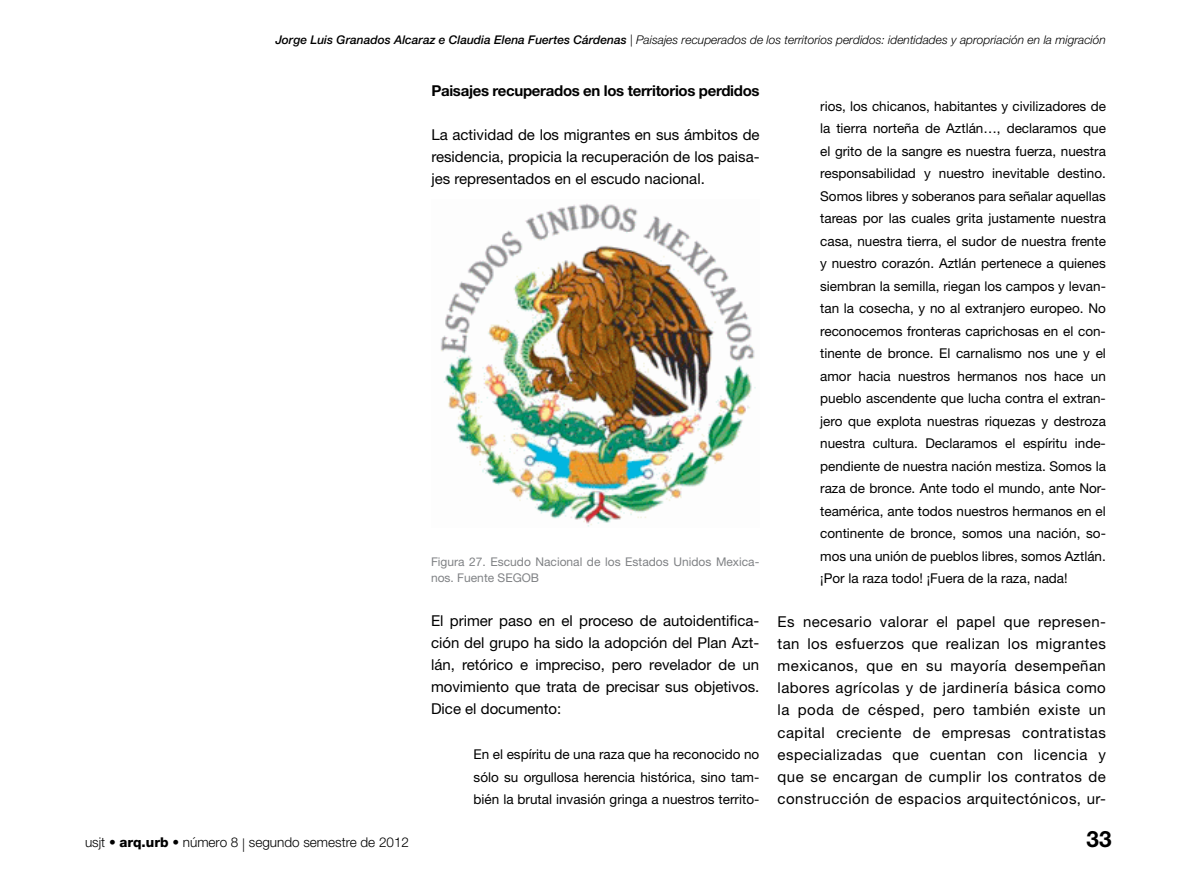
<style>
.page{position:relative;width:1191px;height:893px;background:#fff}
.page>*{position:absolute;margin:0;border:0;box-sizing:border-box;transform-origin:0 0}
.t1{font:700 22.5px "Helvetica Neue LT Std";color:#000}
.t2{font:15px/22px "Helvetica Neue LT Std";color:#000;text-align:justify}
.t3{font:700 15px "Helvetica Neue LT Std";letter-spacing:-.02em;color:#000}
.t4{font:13.5px/22.5px "Helvetica Neue LT Std";color:#000;text-align:justify}
.t5{font:300 13.5px "Helvetica Neue LT Std";color:#000}
.t6{font:italic 300 12px "Helvetica Neue LT Std";color:#000}
.t7{font:12px/16.5px "Helvetica Neue LT Std";color:#808285}
.s1{font-weight:500}
.s2{font-weight:800}
</style>
<div class="page">
<img style="left:440px;top:203px;width:316px;height:324px">
<p class="t6" style="left:275px;top:33px;width:832px"><span class="s1">Jorge Luis Granados Alcaraz e Claudia Elena Fuertes Cárdenas</span> | Paisajes recuperados de los territorios perdidos: identidades y apropriación en la migración</p>
<p class="t5" style="left:85px;top:834px;width:325px">usjt • <span class="s2">arq.urb</span> • número 8 | segundo semestre de 2012</p>
<p class="t3" style="left:431px;top:81px;width:330px">Paisajes recuperados en los territorios perdidos</p>
<p class="t2" style="left:431px;top:123px;width:330px">La actividad de los migrantes en sus ámbitos de residencia, propicia la recuperación de los paisa&shy;jes representados en el escudo nacional.</p>
<p class="t7" style="left:431px;top:553px;width:330px">Figura 27. Escudo Nacional de los Estados Unidos Mexica&shy;nos. Fuente SEGOB</p>
<p class="t2" style="left:431px;top:610px;width:330px">El primer paso en el proceso de autoidentifica&shy;ción del grupo ha sido la adopción del Plan Azt&shy;lán, retórico e impreciso, pero revelador de un movimiento que trata de precisar sus objetivos.<br>Dice el documento:</p>
<p class="t4" style="left:473px;top:743px;width:287px">En el espíritu de una raza que ha reconocido no sólo su orgullosa herencia histórica, sino tam&shy;bién la brutal invasión gringa a nuestros territo-</p>
<p class="t4" style="left:820px;top:94px;width:287px">rios, los chicanos, habitantes y civilizadores de la tierra norteña de Aztlán…, declaramos que el grito de la sangre es nuestra fuerza, nuestra responsabilidad y nuestro inevitable destino.<br>Somos libres y soberanos para señalar aquellas tareas por las cuales grita justamente nuestra casa, nuestra tierra, el sudor de nuestra frente y nuestro corazón. Aztlán pertenece a quienes siembran la semilla, riegan los campos y levan&shy;tan la cosecha, y no al extranjero europeo. No reconocemos fronteras caprichosas en el con&shy;tinente de bronce. El carnalismo nos une y el amor hacia nuestros hermanos nos hace un pueblo ascendente que lucha contra el extran&shy;jero que explota nuestras riquezas y destroza nuestra cultura. Declaramos el espíritu inde&shy;pendiente de nuestra nación mestiza. Somos la raza de bronce. Ante todo el mundo, ante Nor&shy;teamérica, ante todos nuestros hermanos en el continente de bronce, somos una nación, so&shy;mos una unión de pueblos libres, somos Aztlán. ¡Por la raza todo! ¡Fuera de la raza, nada!</p>
<p class="t2" style="left:777px;top:611px;width:330px">Es necesario valorar el papel que represen&shy;tan los esfuerzos que realizan los migrantes mexicanos, que en su mayoría desempeñan labores agrícolas y de jardinería básica como la poda de césped, pero también existe un capital creciente de empresas contratistas especializadas que cuentan con licencia y que se encargan de cumplir los contratos de construcción de espacios arquitectónicos, ur-</p>
<h1 class="t1" style="left:1086px;top:825px;width:27px">33</h1>
</div>
